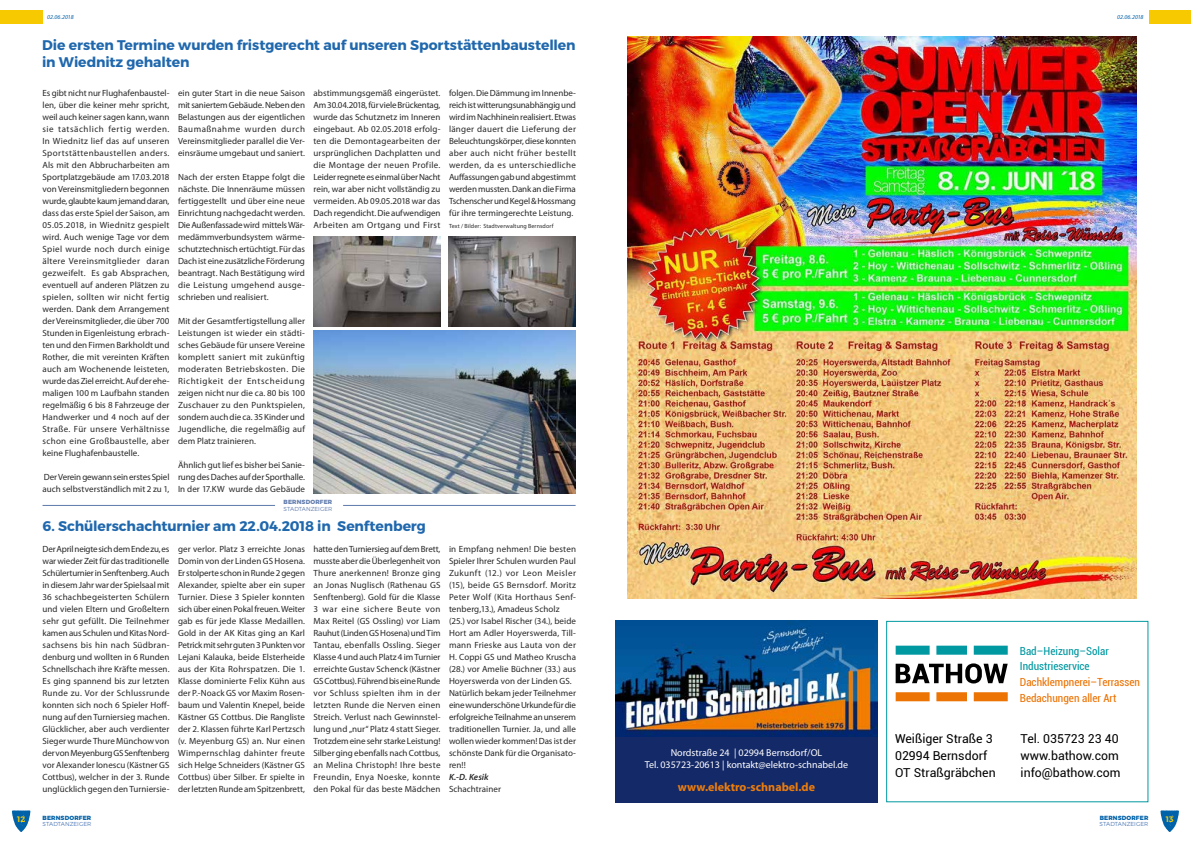
<style>
.page{position:relative;width:1191px;height:842px;background:#fff}
.page>*{position:absolute;margin:0;border:0;box-sizing:border-box;transform-origin:0 0}
.t1{font:700 14px/16.8px "Montserrat";letter-spacing:-.01em;color:#2068ad}
.t2{font:12.3px/16.8px "Roboto";color:#000}
.t3{font:700 12px "Myriad Pro";color:#ee7d0b}
.t4{font:condensed 11.2px/15.6px "Roboto";color:#ec7405}
.t5{font:condensed 11.2px/15.6px "Roboto";color:#0098a1}
.t6{font:10px/12px "Myriad Pro";color:#fff;text-align:center}
.t7{font:9px/12px "Myriad Pro";letter-spacing:.005em;color:#282829;text-align:justify}
.t8{font:italic 600 9px "Myriad Pro";letter-spacing:.005em;color:#282829}
.t9{font:600 8px "Montserrat";color:#f6cb00}
.t10{font:6px "Myriad Pro";letter-spacing:.02em;color:#282829}
.t11{font:800 6px "Montserrat";letter-spacing:.025em;color:#0062a9}
.t12{font:italic 6px "Myriad Pro";letter-spacing:-.01em;color:#0062a9}
.t13{font:800 6px "Montserrat";letter-spacing:.025em;color:#657faf}
.t14{font:300 5.8px "Montserrat";color:#527cb9}
.t15{font:300 5.8px "Montserrat";color:#657faf}
</style>
<div class="page">
<svg style="left:12px;top:810px;width:18px;height:22px"></svg>
<svg style="left:1160px;top:810px;width:19px;height:22px"></svg>
<div style="left:0;top:10px;width:43px;height:14px;background:#f6c900"></div>
<div style="left:1149px;top:10px;width:42px;height:14px;background:#f6c900"></div>
<img style="left:313px;top:330px;width:262px;height:163px">
<img style="left:449px;top:237px;width:126px;height:89px">
<img style="left:313px;top:237px;width:127px;height:89px">
<hr style="left:43px;top:505px;width:232px;height:1px;background:#5c79ab">
<hr style="left:343px;top:505px;width:232px;height:1px;background:#5c79ab">
<div style="left:615px;top:621px;width:262px;height:181px;background:#142968"></div>
<img style="left:615px;top:621px;width:262px;height:115px">
<svg style="left:895px;top:663px;width:112px;height:20px"></svg>
<svg style="left:895px;top:646px;width:34px;height:9px"></svg>
<svg style="left:936px;top:646px;width:31px;height:9px"></svg>
<svg style="left:973px;top:646px;width:34px;height:9px"></svg>
<svg style="left:895px;top:692px;width:34px;height:9px"></svg>
<svg style="left:936px;top:692px;width:31px;height:9px"></svg>
<svg style="left:973px;top:692px;width:34px;height:9px"></svg>
<div style="left:886px;top:621px;width:262px;height:181px;border:1px solid #0099a1"></div>
<img style="left:627px;top:37px;width:509px;height:561px">
<p class="t12" style="left:47px;top:14px;width:28px">02.06.2018</p>
<p class="t12" style="left:1117px;top:14px;width:28px">02.06.2018</p>
<h1 class="t1" style="left:42px;top:37px;width:535px">Die ersten Termine wurden fristgerecht auf unseren Sportstättenbaustellen in Wiednitz gehalten</h1>
<p class="t7" style="left:43px;top:87px;width:128px">Es gibt nicht nur Flughafenbaustel&shy;len, über die keiner mehr spricht, weil auch keiner sagen kann, wann sie tatsächlich fertig werden.<br>In Wiednitz lief das auf unseren Sportstättenbaustellen anders.<br>Als mit den Abbrucharbeiten am Sportplatzgebäude am 17.03.2018 von Vereinsmitgliedern begonnen wurde, glaubte kaum jemand daran, dass das erste Spiel der Saison, am 05.05.2018, in Wiednitz gespielt wird. Auch wenige Tage vor dem Spiel wurde noch durch einige ältere Vereinsmitglieder daran gezweifelt. Es gab Absprachen, eventuell auf anderen Plätzen zu spielen, sollten wir nicht fertig werden. Dank dem Arrangement der Vereinsmitglieder, die über 700<br>Stunden in Eigenleistung erbrach&shy;ten und den Firmen Barkholdt und Rother, die mit vereinten Kräften auch am Wochenende leisteten, wurde das Ziel erreicht. Auf der ehe&shy;maligen 100 m Laufbahn standen regelmäßig 6 bis 8 Fahrzeuge der Handwerker und 4 noch auf der Straße. Für unsere Verhältnisse schon eine Großbaustelle, aber keine Flughafenbaustelle.</p>
<p class="t7" style="left:43px;top:471px;width:128px">Der Verein gewann sein erstes Spiel auch selbstverständlich mit 2 zu 1,</p>
<p class="t7" style="left:178px;top:87px;width:128px">ein guter Start in die neue Saison mit saniertem Gebäude. Neben den Belastungen aus der eigentlichen Baumaßnahme wurden durch Vereinsmitglieder parallel die Ver&shy;einsräume umgebaut und saniert.</p>
<p class="t7" style="left:178px;top:171px;width:128px">Nach der ersten Etappe folgt die nächste. Die Innenräume müssen fertiggestellt und über eine neue Einrichtung nachgedacht werden.<br>Die Außenfassade wird mittels Wär&shy;medämmverbundsystem wärme&shy;schutztechnisch ertüchtigt. Für das Dach ist eine zusätzliche Förderung beantragt. Nach Bestätigung wird die Leistung umgehend ausge&shy;schrieben und realisiert.</p>
<p class="t7" style="left:178px;top:315px;width:128px">Mit der Gesamtfertigstellung aller Leistungen ist wieder ein städti&shy;sches Gebäude für unsere Vereine komplett saniert mit zukünftig moderaten Betriebskosten. Die Richtigkeit der Entscheidung zeigen nicht nur die ca. 80 bis 100<br>Zuschauer zu den Punktspielen, sondern auch die ca. 35 Kinder und Jugendliche, die regelmäßig auf dem Platz trainieren.</p>
<p class="t7" style="left:178px;top:459px;width:128px">Ähnlich gut lief es bisher bei Sanie&shy;rung des Daches auf der Sporthalle.<br>In der 17.KW wurde das Gebäude</p>
<p class="t7" style="left:313px;top:87px;width:128px">abstimmungsgemäß eingerüstet.<br>Am 30.04.2018, für viele Brückentag, wurde das Schutznetz im Inneren eingebaut. Ab 02.05.2018 erfolg&shy;ten die Demontagearbeiten der ursprünglichen Dachplatten und die Montage der neuen Profile.<br>Leider regnete es einmal über Nacht rein, war aber nicht vollständig zu vermeiden. Ab 09.05.2018 war das Dach regendicht. Die aufwendigen Arbeiten am Ortgang und First</p>
<p class="t7" style="left:449px;top:87px;width:128px">folgen. Die Dämmung im Innenbe&shy;reich ist witterungsunabhängig und wird im Nachhinein realisiert. Etwas länger dauert die Lieferung der Beleuchtungskörper, diese konnten aber auch nicht früher bestellt werden, da es unterschiedliche Auffassungen gab und abgestimmt werden mussten. Dank an die Firma Tschenscher und Kegel &amp; Hossmang für ihre termingerechte Leistung.</p>
<p class="t10" style="left:449px;top:222px;width:106px">Text / Bilder: Stadtverwaltung Bernsdorf</p>
<p class="t13" style="left:283px;top:498px;width:50px">BERNSDORFER</p>
<p class="t15" style="left:283px;top:505px;width:50px">STADTANZEIGER</p>
<h1 class="t1" style="left:43px;top:518px;width:385px">6. Schülerschachturnier am 22.04.2018 in Senftenberg</h1>
<p class="t7" style="left:43px;top:543px;width:128px">Der April neigte sich dem Ende zu, es war wieder Zeit für das traditionelle Schülerturnier in Senftenberg. Auch in diesem Jahr war der Spielsaal mit 36 schachbegeisterten Schülern und vielen Eltern und Großeltern sehr gut gefüllt. Die Teilnehmer kamen aus Schulen und Kitas Nord&shy;sachsens bis hin nach Südbran&shy;denburg und wollten in 6 Runden Schnellschach ihre Kräfte messen.<br>Es ging spannend bis zur letzten Runde zu. Vor der Schlussrunde konnten sich noch 6 Spieler Hoff&shy;nung auf den Turniersieg machen.<br>Glücklicher, aber auch verdienter Sieger wurde Thure Münchow von der von Meyenburg GS Senftenberg vor Alexander Ionescu (Kästner GS Cottbus), welcher in der 3. Runde unglücklich gegen den Turniersie-</p>
<p class="t7" style="left:178px;top:543px;width:128px">ger verlor. Platz 3 erreichte Jonas Domin von der Linden GS Hosena.<br>Er stolperte schon in Runde 2 gegen Alexander, spielte aber ein super Turnier. Diese 3 Spieler konnten sich über einen Pokal freuen. Weiter gab es für jede Klasse Medaillen.<br>Gold in der AK Kitas ging an Karl Petrick mit sehr guten 3 Punkten vor Lejani Kalauka, beide Elsterheide aus der Kita Rohrspatzen. Die 1.<br>Klasse dominierte Felix Kühn aus der P.-Noack GS vor Maxim Rosen&shy;baum und Valentin Knepel, beide Kästner GS Cottbus. Die Rangliste der 2. Klassen führte Karl Pertzsch (v. Meyenburg GS) an. Nur einen Wimpernschlag dahinter freute sich Helge Schneiders (Kästner GS Cottbus) über Silber. Er spielte in der letzten Runde am Spitzenbrett,</p>
<p class="t7" style="left:313px;top:543px;width:128px">hatte den Turniersieg auf dem Brett, musste aber die Überlegenheit von Thure anerkennen! Bronze ging an Jonas Nuglisch (Rathenau GS Senftenberg). Gold für die Klasse 3 war eine sichere Beute von Max Reitel (GS Ossling) vor Liam Rauhut (Linden GS Hosena) und Tim Tantau, ebenfalls Ossling. Sieger Klasse 4 und auch Platz 4 im Turnier erreichte Gustav Schenck (Kästner GS Cottbus). Führend bis eine Runde vor Schluss spielten ihm in der letzten Runde die Nerven einen Streich. Verlust nach Gewinnstel&shy;lung und „nur“ Platz 4 statt Sieger.<br>Trotzdem eine sehr starke Leistung!<br>Silber ging ebenfalls nach Cottbus, an Melina Christoph! Ihre beste Freundin, Enya Noeske, konnte den Pokal für das beste Mädchen</p>
<p class="t7" style="left:449px;top:543px;width:128px;text-align:left">in Empfang nehmen! Die besten<br>Spieler Ihrer Schulen wurden Paul<br>Zukunft (12.) vor Leon Meisler (15), beide GS Bernsdorf. Moritz<br>Peter Wolf (Kita Horthaus Senf&shy;tenberg,13.), Amadeus Scholz (25.) vor Isabel Rischer (34.), beide<br>Hort am Adler Hoyerswerda, Till&shy;mann Frieske aus Lauta von der<br>H. Coppi GS und Matheo Kruscha (28.) vor Amelie Büchner (33.) aus<br>Hoyerswerda von der Linden GS.<br>Natürlich bekam jeder Teilnehmer eine wunderschöne Urkunde für die erfolgreiche Teilnahme an unserem traditionellen Turnier. Ja, und alle wollen wieder kommen! Das ist der schönste Dank für die Organisato&shy;ren!!</p>
<p class="t8" style="left:449px;top:771px;width:41px">K.-D. Kesik</p>
<p class="t7" style="left:449px;top:783px;width:53px">Schachtrainer</p>
<p class="t6" style="left:645px;top:746px;width:205px">Nordstraße 24 | 02994 Bernsdorf/OL<br>Tel. 035723-20613 | kontakt@elektro-schnabel.de</p>
<h3 class="t3" style="left:678px;top:779px;width:139px">www.elektro-schnabel.de</h3>
<p class="t5" style="left:1019px;top:642px;width:90px">Bad–Heizung–Solar<br>Industrieservice</p>
<p class="t4" style="left:1019px;top:674px;width:122px">Dachklempnerei–Terrassen<br>Bedachungen aller Art</p>
<h2 class="t2" style="left:895px;top:730px;width:102px">Weißiger Straße 3<br>02994 Bernsdorf<br>OT Straßgräbchen</h2>
<h2 class="t2" style="left:1020px;top:730px;width:102px">Tel. 035723 23 40 www.bathow.com info@bathow.com</h2>
<p class="t11" style="left:43px;top:814px;width:50px">BERNSDORFER</p>
<p class="t14" style="left:43px;top:821px;width:50px">STADTANZEIGER</p>
<p class="t11" style="left:1099px;top:814px;width:50px">BERNSDORFER</p>
<p class="t14" style="left:1099px;top:821px;width:50px">STADTANZEIGER</p>
<p class="t9" style="left:17px;top:814px;width:9px">12</p>
<p class="t9" style="left:1165px;top:814px;width:9px">13</p>
</div>
